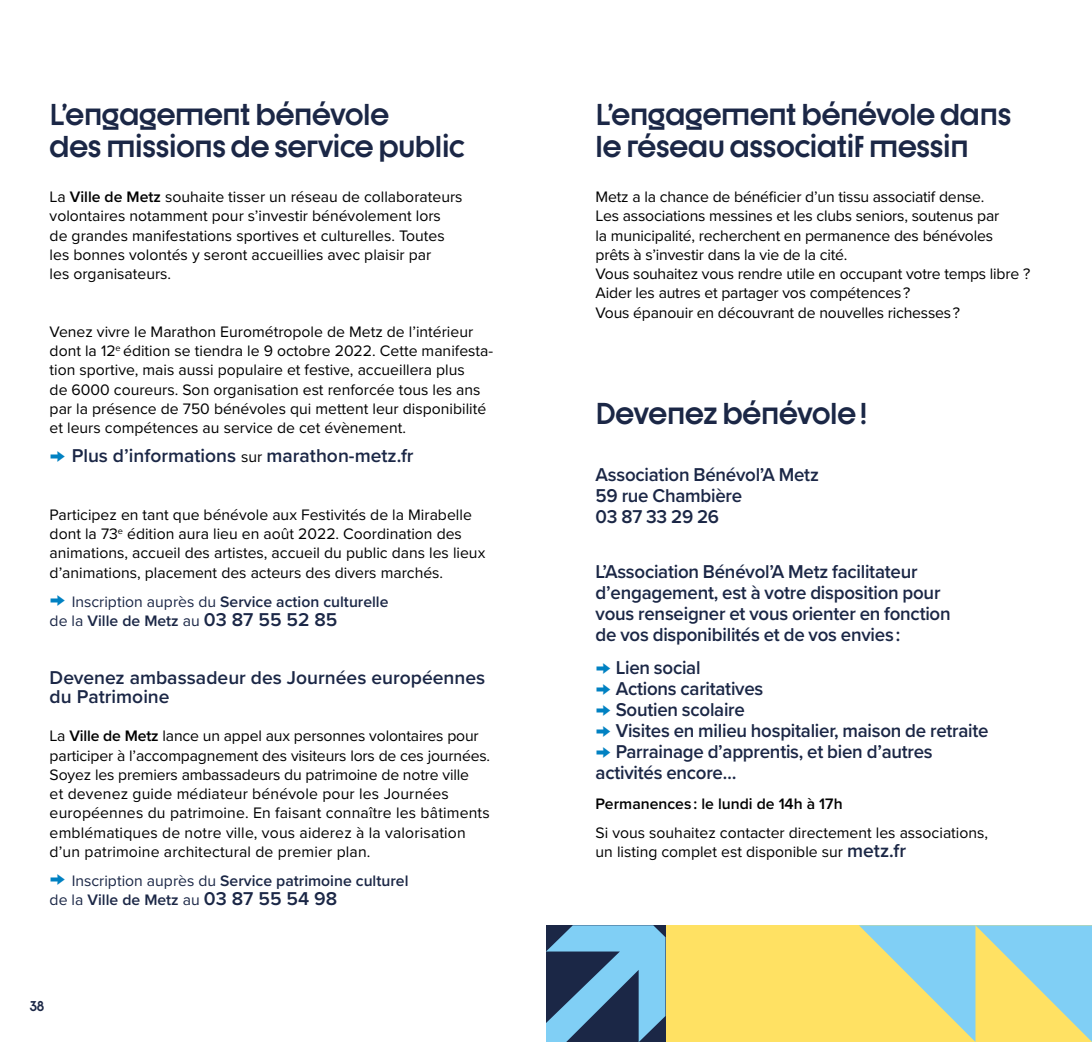
<style>
.page{position:relative;width:1092px;height:1042px;background:#fff}
.page>*{position:absolute;margin:0;border:0;box-sizing:border-box;transform-origin:0 0}
.sous-titre{font:700 29.75px/31.5px "Dystopian";letter-spacing:-.01em;color:#1b2746}
.Edito{font:600 19.25px/21px "Proxima Nova";letter-spacing:-.015em;color:#1b2746}
.Body{font:600 19.25px/19.2px "Proxima Nova";color:#1b2746}
.Body-2{font:15.75px/19.2px "Proxima Nova";color:#000}
.Body-3{font:600 15.75px/19.2px "Proxima Nova";color:#1b2746}
.Body-4{font:600 15.75px "Proxima Nova";color:#000}
.t1{font:700 14px "Dystopian";color:#1b2746}
.s1{font-weight:600}
.s2{font-size:26.25px;color:#0081c2}
.s3{font-weight:400;font-size:15.75px;color:#000}
.s4{font-weight:400}
.s5{font-size:19.25px}
.s6{font-weight:600;font-size:19.25px;color:#1b2746}
</style>
<div class="page">
<div style="left:549px;top:925px;width:542px;height:117px;background:#ffe163"></div>
<svg style="left:859px;top:925px;width:232px;height:117px"></svg>
<svg style="left:546px;top:925px;width:119px;height:117px;background:#5485a8"></svg>
<p class="sous-titre" style="left:50px;top:98px;width:416px">L’engagement bénévole<br>des missions de service public</p>
<p class="Body-2" style="left:50px;top:187px;width:414px">La <span class="s1">Ville de Metz</span> souhaite tisser un réseau de collaborateurs volontaires notamment pour s’investir bénévolement lors de grandes manifestations sportives et culturelles. Toutes les bonnes volontés y seront accueillies avec plaisir par<br>les organisateurs.</p>
<p class="Body-2" style="left:50px;top:321px;width:445px">Venez vivre le Marathon Eurométropole de Metz de l’intérieur dont la 12<sup>e</sup> édition se tiendra le 9 octobre 2022. Cette manifesta&shy;tion sportive, mais aussi populaire et festive, accueillera plus<br>de 6000 coureurs. Son organisation est renforcée tous les ans par la présence de 750 bénévoles qui mettent leur disponibilité et leurs compétences au service de cet évènement.</p>
<p class="Body" style="left:50px;top:445px;width:365px"><span class="s2">→</span> Plus d’informations <span class="s3">sur</span> marathon-metz.fr</p>
<p class="Body-2" style="left:50px;top:504px;width:437px">Participez en tant que bénévole aux Festivités de la Mirabelle dont la 73<sup>e</sup> édition aura lieu en août 2022. Coordination des animations, accueil des artistes, accueil du public dans les lieux d’animations, placement des acteurs des divers marchés.</p>
<p class="Body-3" style="left:50px;top:591px;width:340px"><span class="s2">→</span> <span class="s4">Inscription auprès du</span> Service action culturelle <span class="s4">de la</span> Ville de Metz <span class="s4">au</span> <span class="s5">03 87 55 52 85</span></p>
<p class="Body" style="left:50px;top:667px;width:437px">Devenez ambassadeur des Journées européennes du Patrimoine</p>
<p class="Body-2" style="left:50px;top:726px;width:442px">La <span class="s1">Ville de Metz</span> lance un appel aux personnes volontaires pour participer à l’accompagnement des visiteurs lors de ces journées.<br>Soyez les premiers ambassadeurs du patrimoine de notre ville<br>et devenez guide médiateur bénévole pour les Journées européennes du patrimoine. En faisant connaître les bâtiments emblématiques de notre ville, vous aiderez à la valorisation d’un patrimoine architectural de premier plan.</p>
<p class="Body-3" style="left:50px;top:870px;width:360px"><span class="s2">→</span> <span class="s4">Inscription auprès du</span> Service patrimoine culturel <span class="s4">de la</span> Ville de Metz <span class="s4">au</span> <span class="s5">03 87 55 54 98</span></p>
<p class="t1" style="left:30px;top:997px;width:16px">38</p>
<p class="sous-titre" style="left:595px;top:98px;width:417px">L’engagement bénévole dans le réseau associatif messin</p>
<p class="Body-2" style="left:595px;top:187px;width:436px">Metz a la chance de bénéficier d’un tissu associatif dense.<br>Les associations messines et les clubs seniors, soutenus par<br>la municipalité, recherchent en permanence des bénévoles prêts à s’investir dans la vie de la cité.<br>Vous souhaitez vous rendre utile en occupant votre temps libre ?<br>Aider les autres et partager vos compétences ?<br>Vous épanouir en découvrant de nouvelles richesses ?</p>
<p class="sous-titre" style="left:595px;top:397px;width:274px">Devenez bénévole!</p>
<p class="Edito" style="left:595px;top:464px;width:225px">Association Bénévol’A Metz<br>59 rue Chambière<br>03 87 33 29 26</p>
<p class="Edito" style="left:595px;top:560px;width:356px">L’Association Bénévol’A Metz facilitateur d’engagement, est à votre disposition pour vous renseigner et vous orienter en fonction de vos disponibilités et de vos envies :</p>
<p class="Edito" style="left:595px;top:656px;width:106px"><span class="s2">→</span> Lien social</p>
<p class="Edito" style="left:595px;top:677px;width:169px"><span class="s2">→</span> Actions caritatives</p>
<p class="Edito" style="left:595px;top:698px;width:151px"><span class="s2">→</span> Soutien scolaire</p>
<p class="Edito" style="left:595px;top:719px;width:394px"><span class="s2">→</span> Visites en milieu hospitalier, maison de retraite</p>
<p class="Edito" style="left:595px;top:740px;width:338px"><span class="s2">→</span> Parrainage d’apprentis, et bien d’autres activités encore…</p>
<p class="Body-4" style="left:595px;top:792px;width:248px">Permanences : le lundi de 14h à 17h</p>
<p class="Body-2" style="left:595px;top:822px;width:394px">Si vous souhaitez contacter directement les associations, un listing complet est disponible sur <span class="s6">metz.fr</span></p>
</div>
